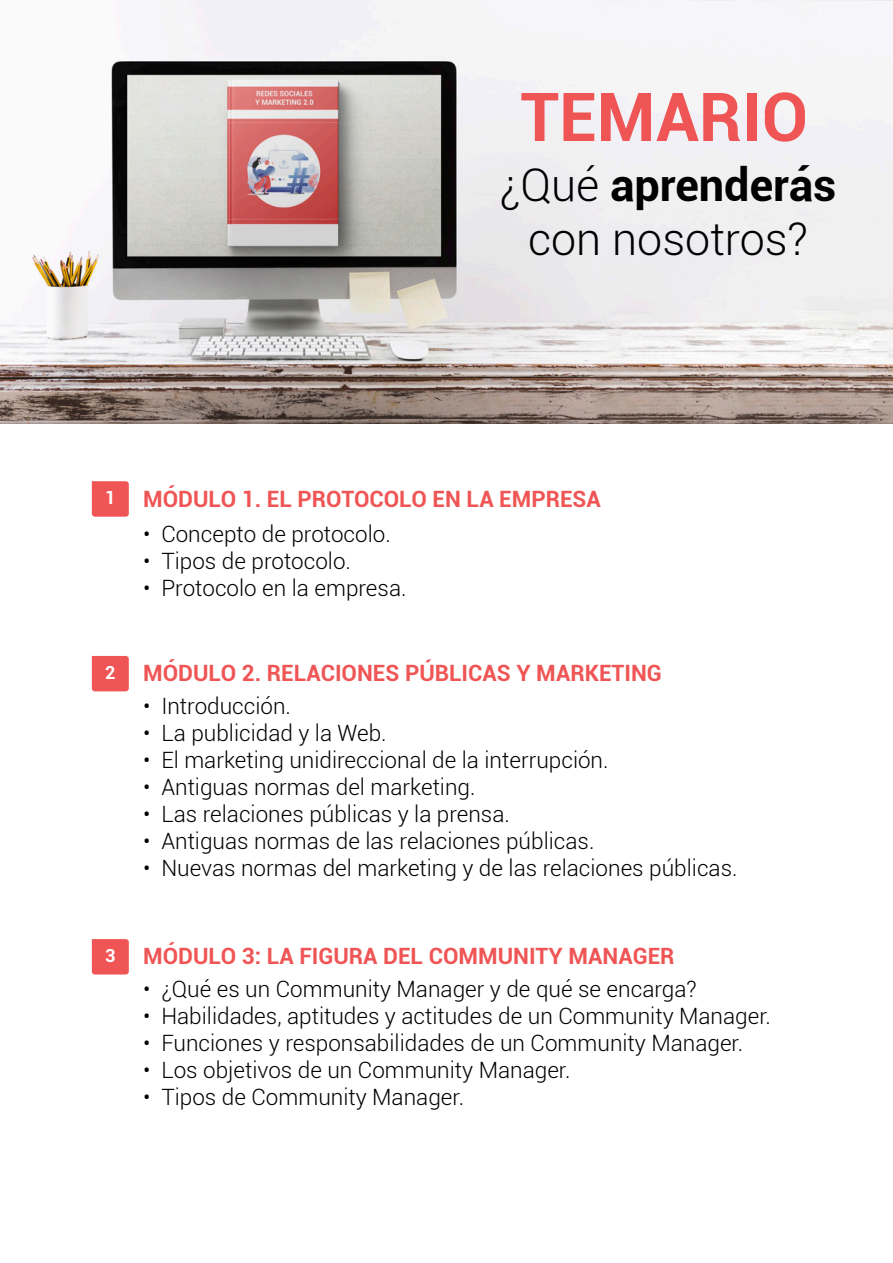
<style>
.page{position:relative;width:893px;height:1263px;background:#fff}
.page>*{position:absolute;margin:0;border:0;box-sizing:border-box;transform-origin:0 0}
.t1{font:700 67.5px "Roboto";color:#f05555}
.t2{font:700 45px "Roboto";color:#000}
.t3{font:300 45px "Roboto";color:#000}
.t4{font:300 22.5px "Roboto";color:#000}
.t5{font:700 22.5px "Roboto";color:#f05555}
.t6{font:700 18px "Roboto";color:#fff}
.s1{font-weight:300}
</style>
<div class="page">
<svg style="left:92px;top:481px;width:37px;height:36px"></svg>
<svg style="left:92px;top:656px;width:37px;height:35px"></svg>
<svg style="left:92px;top:939px;width:37px;height:35px"></svg>
<img style="left:0;top:0;width:893px;height:423px">
<div style="left:232px;top:225px;width:106px;height:20px;background:#d2d2d2"></div>
<p class="t1" style="left:520px;top:69px;width:289px">TEMARIO</p>
<p class="t2" style="left:500px;top:153px;width:338px"><span class="s1">¿Qué</span> aprenderás</p>
<p class="t3" style="left:528px;top:207px;width:282px">con nosotros?</p>
<p class="t6" style="left:105px;top:485px;width:12px">1</p>
<p class="t5" style="left:143px;top:483px;width:459px">MÓDULO 1. EL PROTOCOLO EN LA EMPRESA</p>
<p class="t4" style="left:143px;top:518px;width:249px">• Concepto de protocolo.</p>
<p class="t4" style="left:143px;top:545px;width:209px">• Tipos de protocolo.</p>
<p class="t4" style="left:143px;top:572px;width:265px">• Protocolo en la empresa.</p>
<p class="t6" style="left:105px;top:660px;width:12px">2</p>
<p class="t5" style="left:143px;top:657px;width:520px">MÓDULO 2. RELACIONES PÚBLICAS Y MARKETING</p>
<p class="t4" style="left:143px;top:690px;width:149px">• Introducción.</p>
<p class="t4" style="left:143px;top:717px;width:245px">• La publicidad y la Web.</p>
<p class="t4" style="left:143px;top:744px;width:467px">• El marketing unidireccional de la interrupción.</p>
<p class="t4" style="left:143px;top:771px;width:334px">• Antiguas normas del marketing.</p>
<p class="t4" style="left:143px;top:798px;width:368px">• Las relaciones públicas y la prensa.</p>
<p class="t4" style="left:143px;top:825px;width:453px">• Antiguas normas de las relaciones públicas.</p>
<p class="t4" style="left:143px;top:852px;width:596px">• Nuevas normas del marketing y de las relaciones públicas.</p>
<p class="t6" style="left:105px;top:943px;width:12px">3</p>
<p class="t5" style="left:143px;top:940px;width:533px">MÓDULO 3: LA FIGURA DEL COMMUNITY MANAGER</p>
<p class="t4" style="left:143px;top:973px;width:555px">• ¿Qué es un Community Manager y de qué se encarga?</p>
<p class="t4" style="left:143px;top:1000px;width:629px">• Habilidades, aptitudes y actitudes de un Community Manager.</p>
<p class="t4" style="left:143px;top:1027px;width:602px">• Funciones y responsabilidades de un Community Manager.</p>
<p class="t4" style="left:143px;top:1054px;width:429px">• Los objetivos de un Community Manager.</p>
<p class="t4" style="left:143px;top:1081px;width:322px">• Tipos de Community Manager.</p>
</div>
